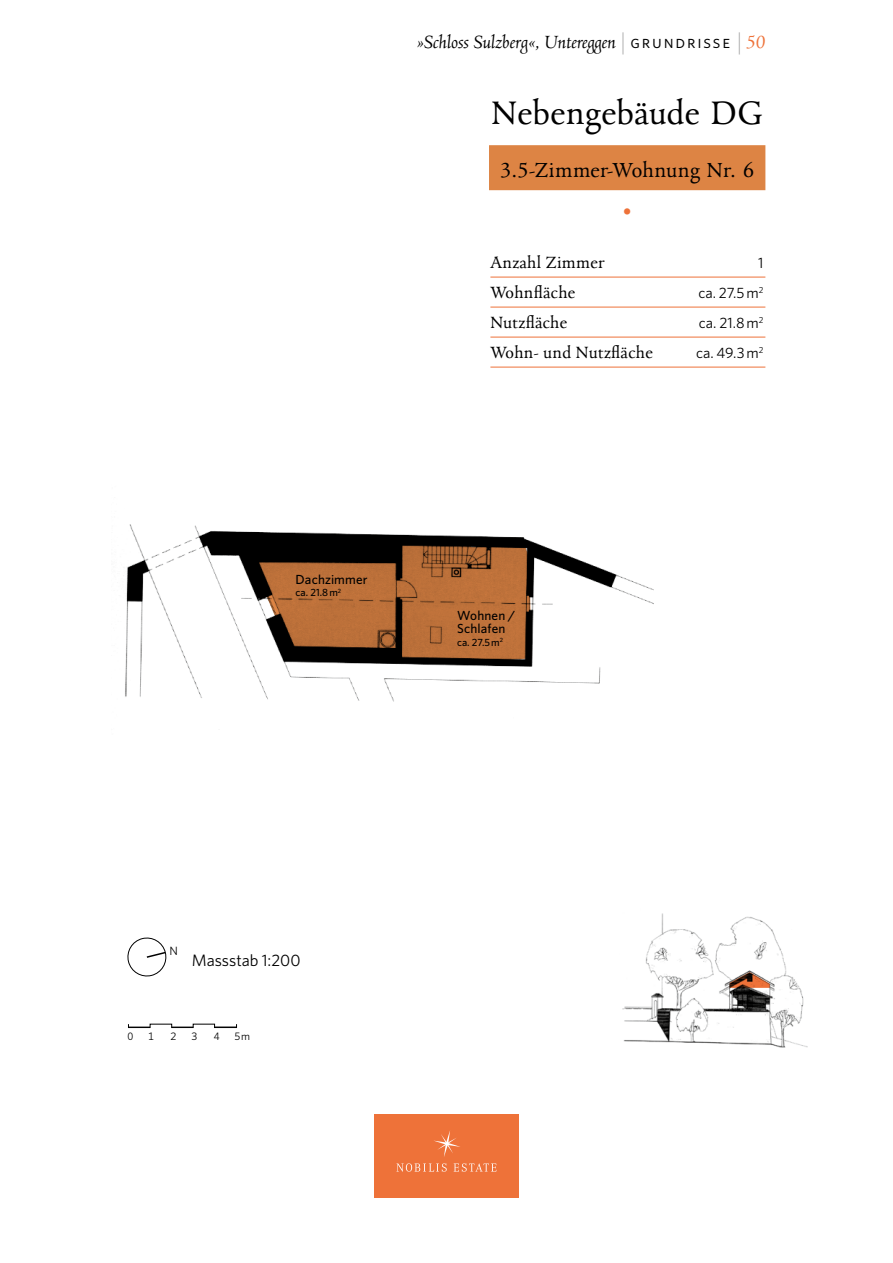
<style>
.page{position:relative;width:893px;height:1263px;background:#fff}
.page>*{position:absolute;margin:0;border:0;box-sizing:border-box;transform-origin:0 0}
.t1{font:40.5px "Manticore";color:#ee7239}
.t2{font:36px "Manticore";letter-spacing:.005em;color:#000}
.t3{font:22.5px "Manticore";letter-spacing:.02em;color:#000}
.t4{font:italic 19.5px "Manticore";color:#000}
.t5{font:18px "Manticore";letter-spacing:.02em;color:#000}
.t6{font:16.5px "Whitney";color:#000}
.t7{font:15px "Whitney";color:#000}
.t8{font:500 13.2px/13.5px "Whitney";letter-spacing:.01em;color:#000}
.t9{font:12px "Whitney";color:#000}
.t10{font:10.95px "Whitney Numeric";color:#000}
.t11{font:500 10.5px "Whitney";color:#000}
.s1{font-style:normal;color:#9c9c9d}
.s2{font-family:"Whitney Book SC";font-style:normal;font-size:18px}
.s3{color:#ee7239}
.s4{font-family:"Whitney"}
</style>
<div class="page">
<svg style="left:128px;top:1024px;width:109px;height:4px"></svg>
<hr style="left:490px;top:277px;width:275px;height:1px;background:#ee7239">
<hr style="left:490px;top:307px;width:275px;height:1px;background:#ee7239">
<hr style="left:490px;top:337px;width:275px;height:1px;background:#ee7239">
<hr style="left:490px;top:367px;width:275px;height:1px;background:#ee7239">
<img style="left:622px;top:913px;width:186px;height:135px">
<svg style="left:127px;top:937px;width:40px;height:40px"></svg>
<div style="left:489px;top:145px;width:276px;height:45px;background:#dd8444"></div>
<img style="left:125px;top:524px;width:529px;height:178px">
<div style="left:374px;top:1114px;width:145px;height:83px;background:#ee7239"></div>
<svg style="left:396px;top:1163px;width:51px;height:9px"></svg>
<svg style="left:454px;top:1163px;width:42px;height:9px"></svg>
<svg style="left:434px;top:1131px;width:26px;height:26px"></svg>
<p class="t4" style="left:416px;top:30px;width:350px">»Schloss Sulzberg«, Untereggen <span class="s1">|</span> <span class="s2">grundrisse</span> <span class="s1">|</span> <span class="s3">50</span></p>
<h2 class="t2" style="left:492px;top:91px;width:273px">Nebengebäude DG</h2>
<p class="t3" style="left:500px;top:157px;width:256px">3.5-Zimmer-Wohnung Nr. 6</p>
<h1 class="t1" style="left:622px;top:187px;width:12px">•</h1>
<p class="t5" style="left:490px;top:252px;width:116px">Anzahl Zimmer</p>
<p class="t7" style="left:758px;top:254px;width:7px">1</p>
<p class="t5" style="left:490px;top:282px;width:86px">Wohnfläche</p>
<p class="t7" style="left:698px;top:284px;width:67px">ca. 27.5m<sup>2</sup></p>
<p class="t5" style="left:490px;top:312px;width:78px">Nutzfläche</p>
<p class="t7" style="left:699px;top:314px;width:66px">ca. 21.8m<sup>2</sup></p>
<p class="t5" style="left:490px;top:342px;width:164px">Wohn- und Nutzfläche</p>
<p class="t7" style="left:696px;top:344px;width:69px">ca. 49.3m<sup>2</sup></p>
<p class="t8" style="left:296px;top:572px;width:74px">Dachzimmer</p>
<p class="t11" style="left:296px;top:586px;width:47px">ca. 21.8m<sup>2</sup></p>
<p class="t8" style="left:457px;top:608px;width:60px">Wohnen /<br>Schlafen</p>
<p class="t11" style="left:457px;top:636px;width:47px">ca. 27.5m<sup>2</sup></p>
<p class="t9" style="left:169px;top:943px;width:10px">N</p>
<p class="t6" style="left:192px;top:950px;width:110px">Massstab 1:200</p>
<p class="t10" style="left:128px;top:1031px;width:7px">0</p>
<p class="t10" style="left:148px;top:1031px;width:7px">1</p>
<p class="t10" style="left:170px;top:1031px;width:7px">2</p>
<p class="t10" style="left:192px;top:1031px;width:7px">3</p>
<p class="t10" style="left:214px;top:1031px;width:7px">4</p>
<p class="t10" style="left:234px;top:1031px;width:17px">5<span class="s4">m</span></p>
</div>
